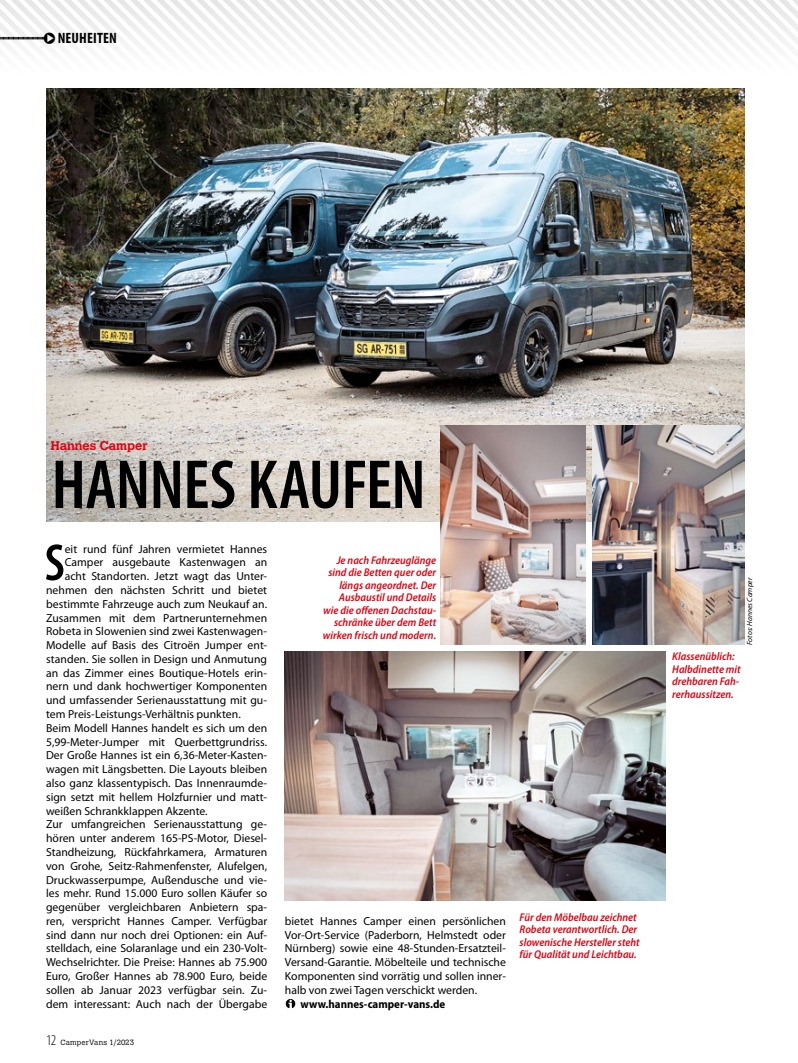
<style>
.page{position:relative;width:798px;height:1063px;background:#fff}
.page>*{position:absolute;margin:0;border:0;box-sizing:border-box;transform-origin:0 0}
.t1{font:600 condensed 70px "Myriad Pro";letter-spacing:-.01em;color:#000}
.t2{font:600 condensed 52.62px "Myriad Pro";color:#000}
.t3{font:700 condensed 15px "Myriad Pro";letter-spacing:.01em;color:#000}
.t4{font:700 12.5px "Calvert MT Std";color:#e3000f}
.t5{font:11.75px/13.8px "Myriad Pro";color:#000;text-align:justify}
.t6{font:700 semi-condensed 11.75px "Myriad Pro";color:#000}
.t7{font:italic 600 semi-condensed 11.25px/12.5px "Myriad Pro";color:#e3000f}
.t8{font:300 7.5px "Calvert MT Std";letter-spacing:.025em;color:#000}
.t9{font:italic 7.5px "Myriad Pro";color:#000}
.s1{font-family:"Myriad Pro";font-stretch:condensed;font-size:15px}
</style>
<div class="page">
<img style="left:46px;top:89px;width:698px;height:433px">
<div style="left:285px;top:998px;width:11px;height:11px;background:#000;border-radius:50%"></div>
<div style="left:285px;top:998px;width:11px;height:11px;border:1px solid #fff;border-radius:50%"></div>
<svg style="left:288px;top:1000px;width:5px;height:9px"></svg>
<img style="left:285px;top:652px;width:380px;height:248px">
<img style="left:592px;top:425px;width:152px;height:220px">
<img style="left:440px;top:425px;width:145px;height:220px">
<svg style="left:0;top:0;width:797px;height:46px"></svg>
<p class="t3" style="left:58px;top:30px;width:61px">NEUHEITEN</p>
<p class="t4" style="left:51px;top:438px;width:98px">Hannes Camper</p>
<h1 class="t1" style="left:51px;top:442px;width:375px">HANNES KAUFEN</h1>
<h2 class="t2" style="left:45px;top:530px;width:21px">S</h2>
<p class="t5" style="left:65px;top:542px;width:204px">eit rund fünf Jahren vermietet Hannes</p>
<p class="t7" style="left:323px;top:554px;width:115px;text-align:right">Je nach Fahrzeuglänge sind die Betten quer oder längs angeordnet. Der<br>Ausbaustil und Details wie die offenen Dachstau&shy;schränke über dem Bett wirken frisch und modern.</p>
<p class="t5" style="left:65px;top:556px;width:204px">Camper ausgebaute Kastenwagen an</p>
<p class="t5" style="left:65px;top:570px;width:204px">acht Standorten. Jetzt wagt das Unter-</p>
<p class="t5" style="left:46px;top:583px;width:222px">nehmen den nächsten Schritt und bietet</p>
<p class="t5" style="left:46px;top:597px;width:222px">bestimmte Fahrzeuge auch zum Neukauf an.</p>
<p class="t5" style="left:46px;top:611px;width:222px">Zusammen mit dem Partnerunternehmen</p>
<p class="t5" style="left:46px;top:625px;width:222px">Robeta in Slowenien sind zwei Kastenwagen-</p>
<p class="t5" style="left:46px;top:639px;width:222px">Modelle auf Basis des Citroën Jumper ent-</p>
<p class="t5" style="left:46px;top:652px;width:222px">standen. Sie sollen in Design und Anmutung</p>
<p class="t5" style="left:46px;top:666px;width:222px">an das Zimmer eines Boutique-Hotels erin-</p>
<p class="t5" style="left:46px;top:680px;width:222px">nern und dank hochwertiger Komponenten</p>
<p class="t5" style="left:46px;top:694px;width:222px">und umfassender Serienausstattung mit gu-</p>
<p class="t5" style="left:46px;top:707px;width:196px">tem Preis-Leistungs-Verhältnis punkten.</p>
<p class="t5" style="left:46px;top:721px;width:222px">Beim Modell Hannes handelt es sich um den</p>
<p class="t5" style="left:46px;top:735px;width:222px">5,99-Meter-Jumper mit Querbettgrundriss.</p>
<p class="t5" style="left:46px;top:749px;width:222px">Der Große Hannes ist ein 6,36-Meter-Kasten-</p>
<p class="t5" style="left:46px;top:763px;width:222px">wagen mit Längsbetten. Die Layouts bleiben</p>
<p class="t5" style="left:46px;top:776px;width:222px">also ganz klassentypisch. Das Innenraumde-</p>
<p class="t5" style="left:46px;top:790px;width:222px">sign setzt mit hellem Holzfurnier und matt-</p>
<p class="t5" style="left:46px;top:804px;width:163px">weißen Schrankklappen Akzente.</p>
<p class="t5" style="left:46px;top:818px;width:222px">Zur umfangreichen Serienausstattung ge-</p>
<p class="t5" style="left:46px;top:832px;width:222px">hören unter anderem 165-PS-Motor, Diesel-</p>
<p class="t5" style="left:46px;top:845px;width:222px">Standheizung, Rückfahrkamera, Armaturen</p>
<p class="t5" style="left:46px;top:859px;width:222px">von Grohe, Seitz-Rahmenfenster, Alufelgen,</p>
<p class="t5" style="left:46px;top:873px;width:222px">Druckwasserpumpe, Außendusche und vie-</p>
<p class="t5" style="left:46px;top:887px;width:222px">les mehr. Rund 15.000 Euro sollen Käufer so</p>
<p class="t5" style="left:46px;top:900px;width:222px">gegenüber vergleichbaren Anbietern spa-</p>
<p class="t5" style="left:46px;top:914px;width:222px">ren, verspricht Hannes Camper. Verfügbar</p>
<p class="t5" style="left:46px;top:928px;width:222px">sind dann nur noch drei Optionen: ein Auf-</p>
<p class="t5" style="left:46px;top:942px;width:222px">stelldach, eine Solaranlage und ein 230-Volt-</p>
<p class="t5" style="left:46px;top:956px;width:222px">Wechselrichter. Die Preise: Hannes ab 75.900</p>
<p class="t5" style="left:46px;top:969px;width:222px">Euro, Großer Hannes ab 78.900 Euro, beide</p>
<p class="t5" style="left:46px;top:983px;width:222px">sollen ab Januar 2023 verfügbar sein. Zu-</p>
<p class="t5" style="left:46px;top:997px;width:222px">dem interessant: Auch nach der Übergabe</p>
<p class="t5" style="left:285px;top:914px;width:222px">bietet Hannes Camper einen persönlichen Vor-Ort-Service (Paderborn, Helmstedt oder Nürnberg) sowie eine 48-Stunden-Ersatzteil-Versand-Garantie. Möbelteile und technische Komponenten sind vorrätig und sollen inner&shy;halb von zwei Tagen verschickt werden.</p>
<p class="t6" style="left:300px;top:997px;width:146px">www.hannes-camper-vans.de</p>
<p class="t8" style="left:46px;top:1038px;width:89px"><span class="s1">12</span> CamperVans 1/2023</p>
<p class="t7" style="left:519px;top:911px;width:122px">Für den Möbelbau zeichnet<br>Robeta verantwortlich. Der slowenische Hersteller steht für Qualität und Leichtbau.</p>
<p class="t9" style="left:745px;top:645px;width:69px;rotate:-90deg">Fotos: Hannes Camper</p>
<p class="t7" style="left:672px;top:651px;width:70px">Klassenüblich:<br>Halbdinette mit drehbaren Fah&shy;rerhaussitzen.</p>
</div>
